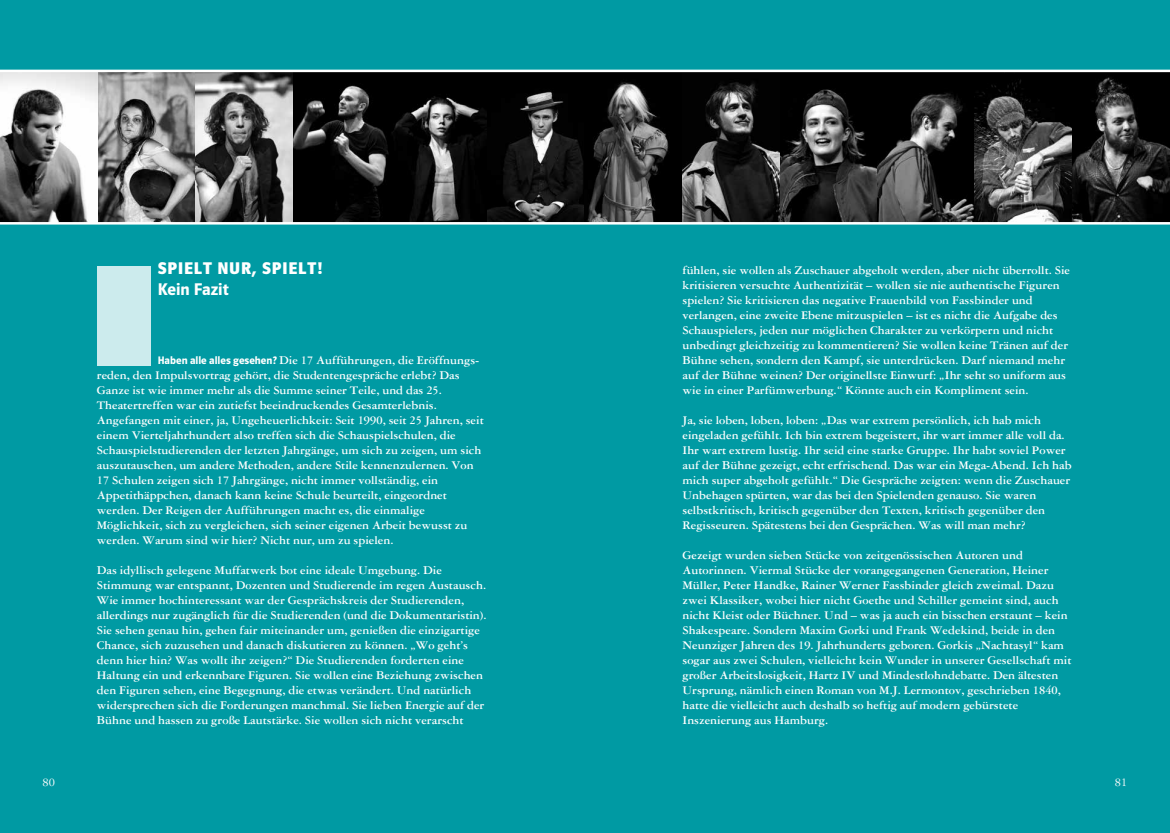
<style>
.page{position:relative;width:1170px;height:833px;background:#fff}
.page>*{position:absolute;margin:0;border:0;box-sizing:border-box;transform-origin:0 0}
.t1{font:700 17.5px "Polo 22 K";letter-spacing:.05em;color:#fff}
.t2{font:17.5px "Polo 22 K Hfett";color:#fff}
.t3{font:700 12.5px/15px "Garamond Three";color:#fff}
.t4{font:12.5px "Garamond Three";color:#fff}
.s1{font-family:"Polo 22 K Hfett";font-weight:400;font-size:11.25px}
</style>
<div class="page">
<div style="left:0;top:0;width:1169px;height:833px;background:#009aa3"></div>
<div style="left:97px;top:266px;width:54px;height:100px;background:#ccebed"></div>
<img style="left:0;top:72px;width:1169px;height:150px">
<hr style="left:0;top:70px;width:1169px;height:2px;background:#fff">
<hr style="left:0;top:222px;width:1169px;height:2px;background:#fff">
<h1 class="t1" style="left:158px;top:258px;width:166px">SPIELT NUR, SPIELT!</h1>
<h1 class="t2" style="left:158px;top:280px;width:73px">Kein Fazit</h1>
<p class="t3" style="left:97px;top:353px;width:388px;text-indent:61px"><span class="s1">Haben alle alles gesehen?</span> Die 17 Aufführungen, die Eröffnungs&shy;reden, den Impulsvortrag gehört, die Studentengespräche erlebt? Das Ganze ist wie immer mehr als die Summe seiner Teile, und das 25.<br>Theatertreffen war ein zutiefst beeindruckendes Gesamterlebnis.<br>Angefangen mit einer, ja, Ungeheuerlichkeit: Seit 1990, seit 25 Jahren, seit einem Vierteljahrhundert also treffen sich die Schauspielschulen, die Schauspielstudierenden der letzten Jahrgänge, um sich zu zeigen, um sich auszutauschen, um andere Methoden, andere Stile kennenzulernen. Von 17 Schulen zeigen sich 17 Jahrgänge, nicht immer vollständig, ein Appetithäppchen, danach kann keine Schule beurteilt, eingeordnet werden. Der Reigen der Aufführungen macht es, die einmalige Möglichkeit, sich zu vergleichen, sich seiner eigenen Arbeit bewusst zu werden. Warum sind wir hier? Nicht nur, um zu spielen.</p>
<p class="t3" style="left:97px;top:563px;width:391px">Das idyllisch gelegene Muffatwerk bot eine ideale Umgebung. Die Stimmung war entspannt, Dozenten und Studierende im regen Austausch.<br>Wie immer hochinteressant war der Gesprächskreis der Studierenden, allerdings nur zugänglich für die Studierenden (und die Dokumentaristin).<br>Sie sehen genau hin, gehen fair miteinander um, genießen die einzigartige Chance, sich zuzusehen und danach diskutieren zu können. „Wo geht’s denn hier hin? Was wollt ihr zeigen?“ Die Studierenden forderten eine Haltung ein und erkennbare Figuren. Sie wollen eine Beziehung zwischen den Figuren sehen, eine Begegnung, die etwas verändert. Und natürlich widersprechen sich die Forderungen manchmal. Sie lieben Energie auf der Bühne und hassen zu große Lautstärke. Sie wollen sich nicht verarscht</p>
<p class="t3" style="left:682px;top:263px;width:389px">fühlen, sie wollen als Zuschauer abgeholt werden, aber nicht überrollt. Sie kritisieren versuchte Authentizität – wollen sie nie authentische Figuren spielen? Sie kritisieren das negative Frauenbild von Fassbinder und verlangen, eine zweite Ebene mitzuspielen – ist es nicht die Aufgabe des Schauspielers, jeden nur möglichen Charakter zu verkörpern und nicht unbedingt gleichzeitig zu kommentieren? Sie wollen keine Tränen auf der Bühne sehen, sondern den Kampf, sie unterdrücken. Darf niemand mehr auf der Bühne weinen? Der originellste Einwurf: „Ihr seht so uniform aus wie in einer Parfümwerbung.“ Könnte auch ein Kompliment sein.</p>
<p class="t3" style="left:682px;top:413px;width:390px">Ja, sie loben, loben, loben: „Das war extrem persönlich, ich hab mich eingeladen gefühlt. Ich bin extrem begeistert, ihr wart immer alle voll da.<br>Ihr wart extrem lustig. Ihr seid eine starke Gruppe. Ihr habt soviel Power auf der Bühne gezeigt, echt erfrischend. Das war ein Mega-Abend. Ich hab mich super abgeholt gefühlt.“ Die Gespräche zeigten: wenn die Zuschauer Unbehagen spürten, war das bei den Spielenden genauso. Sie waren selbstkritisch, kritisch gegenüber den Texten, kritisch gegenüber den Regisseuren. Spätestens bei den Gesprächen. Was will man mehr?</p>
<p class="t3" style="left:682px;top:548px;width:390px">Gezeigt wurden sieben Stücke von zeitgenössischen Autoren und Autorinnen. Viermal Stücke der vorangegangenen Generation, Heiner Müller, Peter Handke, Rainer Werner Fassbinder gleich zweimal. Dazu zwei Klassiker, wobei hier nicht Goethe und Schiller gemeint sind, auch nicht Kleist oder Büchner. Und – was ja auch ein bisschen erstaunt – kein Shakespeare. Sondern Maxim Gorki und Frank Wedekind, beide in den Neunziger Jahren des 19. Jahrhunderts geboren. Gorkis „Nachtasyl“ kam sogar aus zwei Schulen, vielleicht kein Wunder in unserer Gesellschaft mit großer Arbeitslosigkeit, Hartz IV und Mindestlohndebatte. Den ältesten Ursprung, nämlich einen Roman von M.J. Lermontov, geschrieben 1840, hatte die vielleicht auch deshalb so heftig auf modern gebürstete Inszenierung aus Hamburg.</p>
<p class="t4" style="left:43px;top:775px;width:14px">80</p>
<p class="t4" style="left:1114px;top:775px;width:14px">81</p>
</div>
